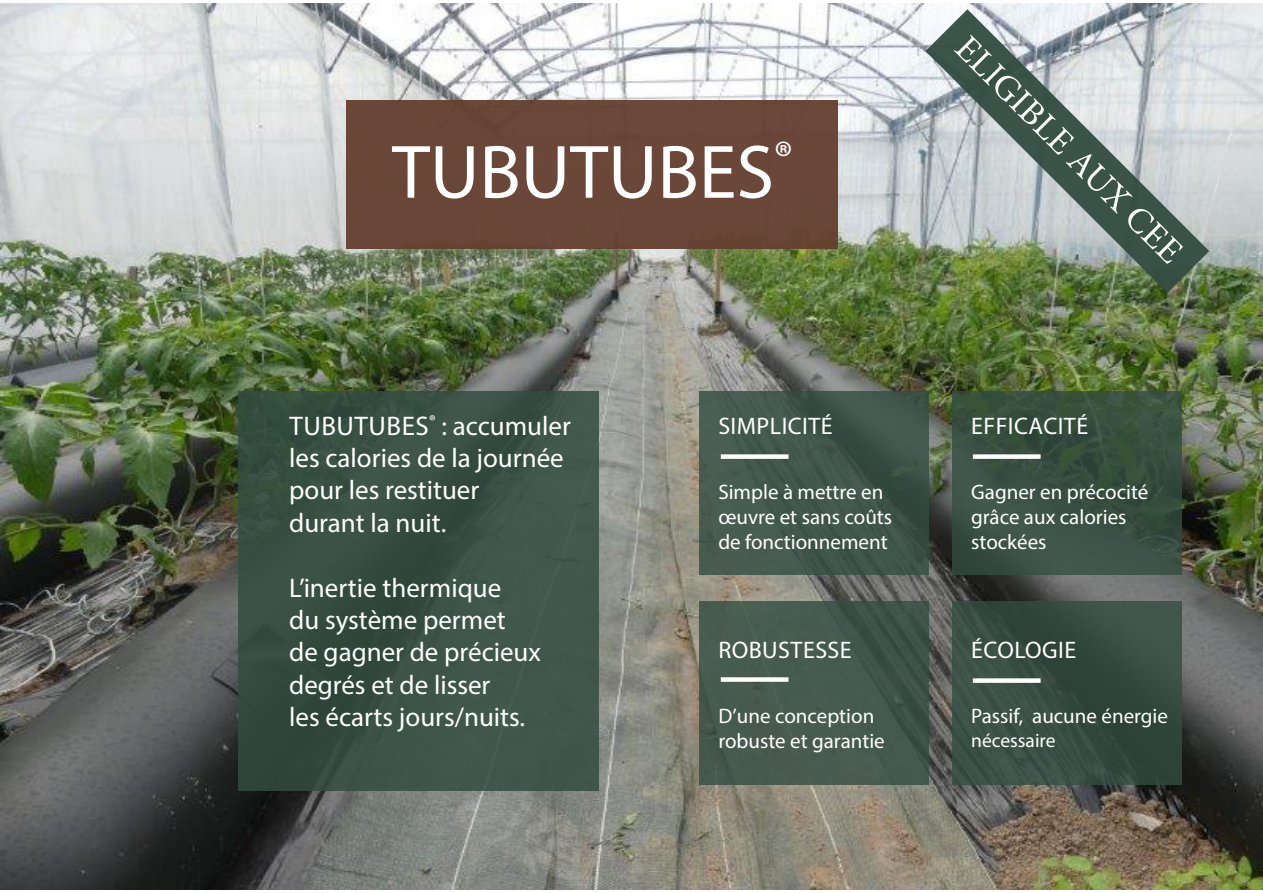
<style>
.page{position:relative;width:1263px;height:893px;background:#fff}
.page>*{position:absolute;margin:0;border:0;box-sizing:border-box;transform-origin:0 0}
.t1{font:76.35px "Myriad Pro";color:#fff}
.t2{font:36px "Minion Pro";color:#fff}
.t3{font:27px/32.4px "Myriad Pro";color:#fff}
.t4{font:24px "Myriad Pro";letter-spacing:.02em;color:#fff}
.t5{font:21px "Myriad Pro";color:#fff}
.t6{font:19.5px "Myriad Pro";color:#fff}
</style>
<div class="page">
<img style="left:0;top:3px;width:1263px;height:887px">
<div style="left:347px;top:100px;width:491px;height:149px;background:#6a4738"></div>
<div style="left:239px;top:391px;width:360px;height:400px;background:linear-gradient(to right,#32493e,#41584e)"></div>
<div style="left:699px;top:391px;width:230px;height:184px;background:linear-gradient(to right,#495d52,#3a4f46)"></div>
<div style="left:699px;top:601px;width:230px;height:183px;background:linear-gradient(to right,#4b5d51,#3f544a)"></div>
<div style="left:952px;top:391px;width:230px;height:184px;background:#334d42"></div>
<div style="left:952px;top:601px;width:230px;height:183px;background:#334d42"></div>
<div style="left:721px;top:454px;width:67px;height:5px;background:#fff"></div>
<div style="left:721px;top:677px;width:67px;height:5px;background:#fff"></div>
<div style="left:973px;top:454px;width:67px;height:5px;background:#fff"></div>
<div style="left:973px;top:678px;width:67px;height:5px;background:#fff"></div>
<svg style="left:925px;top:9px;width:284px;height:284px"></svg>
<p class="t1" style="left:392px;top:125px;width:402px">TUBUTUBES<sup>®</sup></p>
<p class="t3" style="left:289px;top:409px;width:283px">TUBUTUBES<sup>®</sup> : accumuler les calories de la journée pour les restituer</p>
<p class="t3" style="left:289px;top:506px;width:159px">durant la nuit.</p>
<p class="t3" style="left:289px;top:571px;width:214px">L’inertie thermique</p>
<p class="t3" style="left:289px;top:603px;width:218px">du système permet</p>
<p class="t3" style="left:289px;top:636px;width:253px">de gagner de précieux degrés et de lisser</p>
<p class="t3" style="left:289px;top:701px;width:237px">les écarts jours/nuits.</p>
<p class="t4" style="left:718px;top:411px;width:116px">SIMPLICITÉ</p>
<p class="t5" style="left:718px;top:479px;width:166px">Simple à mettre en</p>
<p class="t5" style="left:718px;top:504px;width:175px">œuvre et sans coûts</p>
<p class="t5" style="left:718px;top:529px;width:171px">de fonctionnement</p>
<p class="t4" style="left:718px;top:635px;width:135px">ROBUSTESSE</p>
<p class="t5" style="left:718px;top:703px;width:157px">D’une conception</p>
<p class="t5" style="left:718px;top:728px;width:168px">robuste et garantie</p>
<h2 class="t2" style="left:978px;top:25px;width:306px;rotate:45deg">ELIGIBLE AUX CEE</h2>
<p class="t4" style="left:971px;top:411px;width:118px">EFFICACITÉ</p>
<p class="t5" style="left:971px;top:479px;width:179px">Gagner en précocité</p>
<p class="t5" style="left:971px;top:504px;width:157px">grâce aux calories</p>
<p class="t5" style="left:971px;top:529px;width:77px">stockées</p>
<p class="t4" style="left:971px;top:635px;width:107px">ÉCOLOGIE</p>
<p class="t5" style="left:971px;top:703px;width:198px">Passif, aucune énergie</p>
<p class="t6" style="left:971px;top:728px;width:86px">nécessaire</p>
</div>
